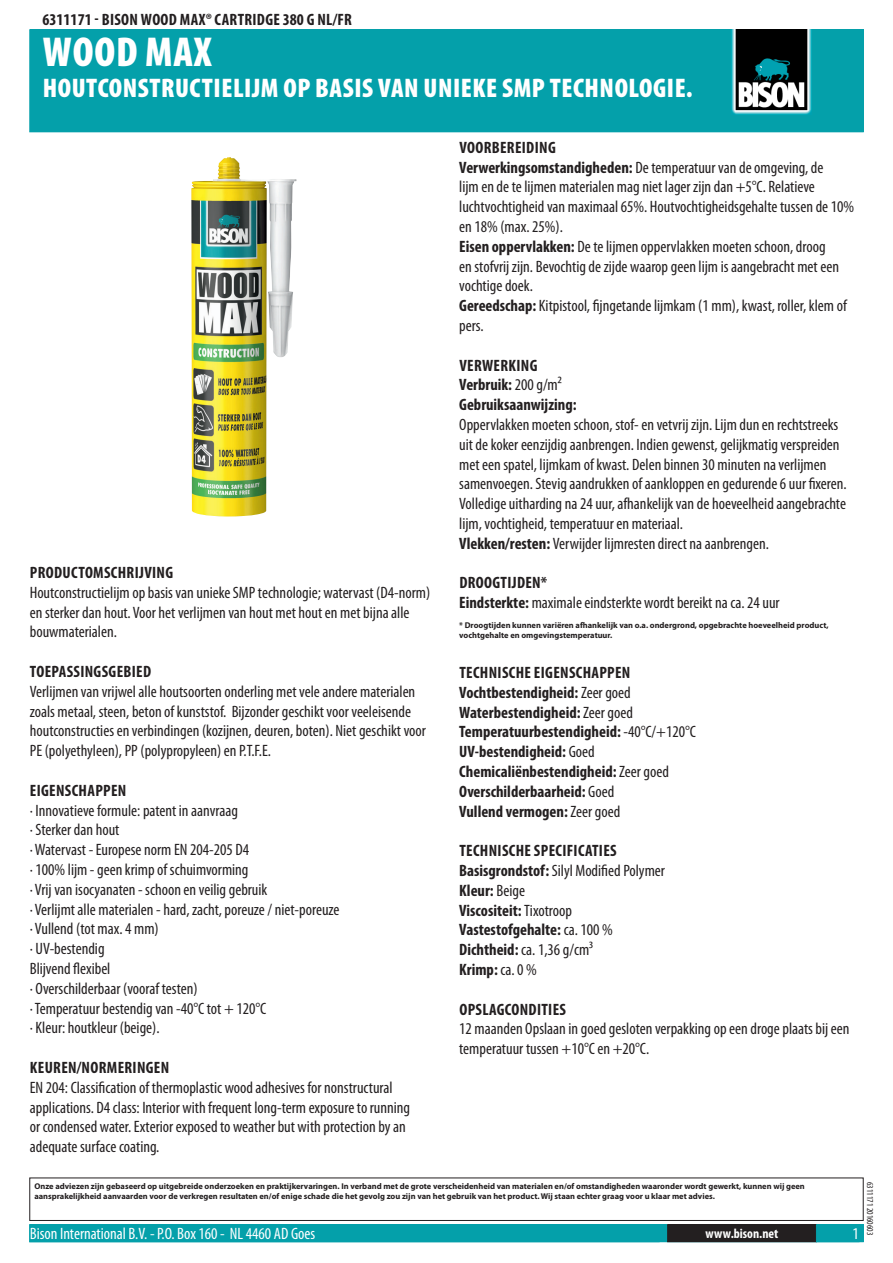
<style>
.page{position:relative;width:893px;height:1263px;background:#fff}
.page>*{position:absolute;margin:0;border:0;box-sizing:border-box;transform-origin:0 0}
.PageHeader{font:900 condensed 42px "Myriad Pro";letter-spacing:.02em;color:#fff}
.PageSubheader{font:900 condensed 27px "Myriad Pro";letter-spacing:.02em;color:#fff}
.Regular{font:condensed 16.5px/19.8px "Myriad Pro";color:#231f20}
.Regular-2{font:700 condensed 16.5px "Myriad Pro";color:#231f20}
.TOCItem{font:700 condensed 16.5px "Myriad Pro";letter-spacing:.02em;color:#231f20}
.ContactData{font:condensed 16.5px "Myriad Pro";color:#fff}
.URL{font:700 condensed 13.5px "Myriad Pro";color:#fff}
.Revisie{font:condensed 9px "Myriad Pro";color:#231f20}
.Disclaimer{font:700 8.4px/10.1px "Myriad Pro";color:#231f20}
.s1{font-weight:700}
.s2{font-weight:400}
</style>
<div class="page">
<div style="left:30px;top:30px;width:833px;height:102px;background:#04a0aa"></div>
<div style="left:731px;top:30px;width:85px;height:85px;background:linear-gradient(to bottom,#05a7b3,#04a6b2)"></div>
<img style="left:731px;top:30px;width:80px;height:85px">
<div style="left:29px;top:1177px;width:835px;height:44px;border:1px solid #231f20"></div>
<div style="left:30px;top:1225px;width:833px;height:17px;background:#04a0aa"></div>
<div style="left:29px;top:1224px;width:835px;height:18px;border:1px solid #04a0aa"></div>
<div style="left:668px;top:1225px;width:148px;height:17px;background:#231f20"></div>
<div style="left:667px;top:1224px;width:150px;height:18px;border:1px solid #231f20"></div>
<img style="left:191px;top:157px;width:106px;height:359px">
<p class="TOCItem" style="left:43px;top:9px;width:310px">6311171 - Bison Wood Max® Cartridge 380 g NL/FR</p>
<p class="PageHeader" style="left:43px;top:25px;width:170px">WOOD MAX</p>
<p class="PageSubheader" style="left:43px;top:70px;width:651px">HOUTCONSTRUCTIELIJM OP BASIS VAN UNIEKE SMP TECHNOLOGIE.</p>
<p class="TOCItem" style="left:30px;top:562px;width:145px">Productomschrijving</p>
<p class="Regular" style="left:30px;top:582px;width:402px">Houtconstructielijm op basis van unieke SMP technologie; watervast (D4-norm) en sterker dan hout. Voor het verlijmen van hout met hout en met bijna alle bouwmaterialen.</p>
<p class="TOCItem" style="left:30px;top:661px;width:123px">Toepassingsgebied</p>
<p class="Regular" style="left:30px;top:681px;width:398px">Verlijmen van vrijwel alle houtsoorten onderling met vele andere materialen zoals metaal, steen, beton of kunststof. Bijzonder geschikt voor veeleisende houtconstructies en verbindingen (kozijnen, deuren, boten). Niet geschikt voor PE (polyethyleen), PP (polypropyleen) en P.T.F.E.</p>
<p class="TOCItem" style="left:30px;top:780px;width:98px">Eigenschappen</p>
<p class="Regular" style="left:30px;top:800px;width:311px">· Innovatieve formule: patent in aanvraag<br>· Sterker dan hout<br>· Watervast - Europese norm EN 204-205 D4<br>· 1 00% lijm - geen krimp of schuimvorming<br>· Vrij van isocyanaten - schoon en veilig gebruik<br>· Verlijmt alle materialen - hard, zacht, poreuze / niet-poreuze · Vullend (tot max. 4 mm)<br>· UV-bestendig<br>Blijvend flexibel<br>· Overschilderbaar (vooraf testen)<br>· Temperatuur bestendig van -40°C tot + 1 20°C<br>· Kleur: houtkleur (beige).</p>
<p class="TOCItem" style="left:30px;top:1057px;width:141px">Keuren/Normeringen</p>
<p class="Regular" style="left:30px;top:1077px;width:382px">EN 204: Classification of thermoplastic wood adhesives for nonstructural applications. D4 class: Interior with frequent long-term exposure to running or condensed water. Exterior exposed to weather but with protection by an adequate surface coating.</p>
<p class="TOCItem" style="left:459px;top:137px;width:98px">Voorbereiding</p>
<p class="Regular" style="left:459px;top:157px;width:396px"><span class="s1">Verwerkingsomstandigheden:</span> De temperatuur van de omgeving, de<br>lijm en de te lijmen materialen mag niet lager zijn dan +5°C. Relatieve luchtvochtigheid van maximaal 65%. Houtvochtigheidsgehalte tussen de 1 0% en 1 8% (max. 25%).</p>
<p class="Regular" style="left:459px;top:236px;width:381px"><span class="s1">Eisen oppervlakken:</span> De te lijmen oppervlakken moeten schoon, droog en stofvrij zijn. Bevochtig de zijde waarop geen lijm is aangebracht met een vochtige doek.</p>
<p class="Regular" style="left:459px;top:296px;width:389px"><span class="s1">Gereedschap:</span> Kitpistool, fijngetande lijmkam (1 mm), kwast, roller, klem of pers.</p>
<p class="TOCItem" style="left:459px;top:355px;width:80px">Verwerking</p>
<p class="Regular-2" style="left:459px;top:374px;width:104px">Verbruik: <span class="s2">200 g/m²</span></p>
<p class="Regular-2" style="left:459px;top:394px;width:119px">Gebruiksaanwijzing:</p>
<p class="Regular" style="left:459px;top:414px;width:389px">Oppervlakken moeten schoon, stof- en vetvrij zijn. Lijm dun en rechtstreeks uit de koker eenzijdig aanbrengen. Indien gewenst, gelijkmatig verspreiden met een spatel, lijmkam of kwast. Delen binnen 30 minuten na verlijmen samenvoegen. Stevig aandrukken of aankloppen en gedurende 6 uur fixeren.<br>Volledige uitharding na 24 uur, afhankelijk van de hoeveelheid aangebrachte lijm, vochtigheid, temperatuur en materiaal.</p>
<p class="Regular" style="left:459px;top:533px;width:311px"><span class="s1">Vlekken/resten:</span> Verwijder lijmresten direct na aanbrengen.</p>
<p class="TOCItem" style="left:459px;top:572px;width:89px">Droogtijden*</p>
<p class="Regular" style="left:459px;top:593px;width:322px"><span class="s1">Eindsterkte:</span> maximale eindsterkte wordt bereikt na ca. 24 uur</p>
<p class="Disclaimer" style="left:459px;top:620px;width:371px">* Droogtijden kunnen variëren afhankelijk van o.a. ondergrond, opgebrachte hoeveelheid product, vochtgehalte en omgevingstemperatuur.</p>
<p class="TOCItem" style="left:459px;top:662px;width:173px">Technische eigenschappen</p>
<p class="Regular-2" style="left:459px;top:682px;width:173px">Vochtbestendigheid: <span class="s2">Zeer goed</span></p>
<p class="Regular-2" style="left:459px;top:702px;width:175px">Waterbestendigheid: <span class="s2">Zeer goed</span></p>
<p class="Regular-2" style="left:459px;top:722px;width:238px">Temperatuurbestendigheid: <span class="s2">-40°C/+1 20°C</span></p>
<p class="Regular-2" style="left:459px;top:741px;width:137px">UV-bestendigheid: <span class="s2">Goed</span></p>
<p class="Regular-2" style="left:459px;top:761px;width:211px">Chemicaliënbestendigheid: <span class="s2">Zeer goed</span></p>
<p class="Regular-2" style="left:459px;top:781px;width:157px">Overschilderbaarheid: <span class="s2">Goed</span></p>
<p class="Regular-2" style="left:459px;top:801px;width:163px">Vullend vermogen: <span class="s2">Zeer goed</span></p>
<p class="TOCItem" style="left:459px;top:840px;width:159px">Technische specificaties</p>
<p class="Regular" style="left:459px;top:860px;width:207px"><span class="s1">Basisgrondstof:</span> Silyl Modified Polymer</p>
<p class="Regular-2" style="left:459px;top:880px;width:67px">Kleur: <span class="s2">Beige</span></p>
<p class="Regular-2" style="left:459px;top:900px;width:114px">Viscositeit: <span class="s2">Tixotroop</span></p>
<p class="Regular-2" style="left:459px;top:920px;width:155px">Vastestofgehalte: <span class="s2">ca. 1 00 %</span></p>
<p class="Regular" style="left:459px;top:940px;width:135px"><span class="s1">Dichtheid:</span> ca. 1 ,36 g/cm³</p>
<p class="Regular-2" style="left:459px;top:959px;width:79px">Krimp: <span class="s2">ca. 0 %</span></p>
<p class="TOCItem" style="left:459px;top:999px;width:108px">Opslagcondities</p>
<p class="Regular" style="left:459px;top:1019px;width:392px">1 2 maanden Opslaan in goed gesloten verpakking op een droge plaats bij een temperatuur tussen +1 0°C en +20°C.</p>
<p class="Disclaimer" style="left:34px;top:1181px;width:772px">Onze adviezen zijn gebaseerd op uitgebreide onderzoeken en praktijkervaringen. In verband met de grote verscheidenheid van materialen en/of omstandigheden waaronder wordt gewerkt, kunnen wij geen aansprakelijkheid aanvaarden voor de verkregen resultaten en/of enige schade die het gevolg zou zijn van het gebruik van het product. Wij staan echter graag voor u klaar met advies.</p>
<p class="ContactData" style="left:30px;top:1224px;width:287px">Bison International B.V. - P.O. Box 1 60 - NL 4460 AD Goes</p>
<p class="URL" style="left:706px;top:1225px;width:74px">www.bison.net</p>
<p class="Revisie" style="left:875px;top:1182px;width:55px;rotate:90deg">63111 71 201 60603</p>
</div>
